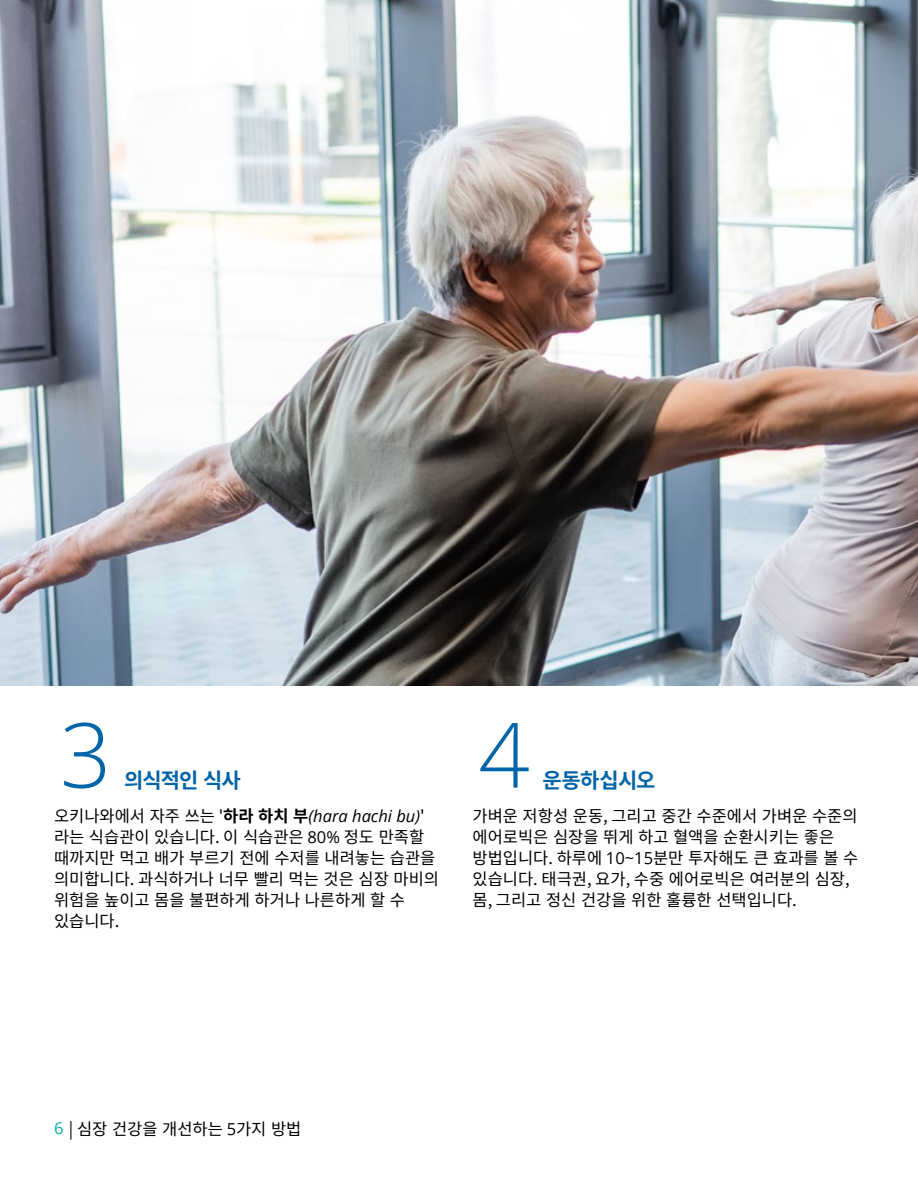
<style>
.page{position:relative;width:918px;height:1188px;background:#fff}
.page>*{position:absolute;margin:0;border:0;box-sizing:border-box;transform-origin:0 0}
.t1{font:300 90px "Open Sans";color:#0064a8}
.t2{font:700 21px "Noto Sans CJ Kkr";letter-spacing:-.045em;color:#0064a8}
.t3{font:16.5px/21px "Noto Sans CJ Kkr";color:#000}
.t4{font:italic 16.5px "Open Sans";color:#000}
.s1{font-family:"Noto Sans CJ Kkr";font-style:normal}
.s2{font-family:"Noto Sans CJ Kkr";font-weight:700;font-style:normal}
.s3{font-family:"Open Sans"}
.s4{font-family:"Open Sans";color:#00aea9}
</style>
<div class="page">
<img style="left:0;top:0;width:918px;height:686px">
<h1 class="t1" style="left:60px;top:693px;width:53px">3</h1>
<p class="t2" style="left:124px;top:768px;width:118px">의식적인 식사</p>
<p class="t4" style="left:54px;top:805px;width:372px"><span class="s1">오키나와에서 자주 쓰는 '</span><span class="s2">하라 하치 부</span>(hara hachi bu)<span class="s1">'</span></p>
<p class="t3" style="left:54px;top:827px;width:387px">라는 식습관이 있습니다. 이 식습관은 <span class="s3">80%</span> 정도 만족할 때까지만 먹고 배가 부르기 전에 수저를 내려놓는 습관을 의미합니다. 과식하거나 너무 빨리 먹는 것은 심장 마비의 위험을 높이고 몸을 불편하게 하거나 나른하게 할 수 있습니다.</p>
<h1 class="t1" style="left:478px;top:693px;width:53px">4</h1>
<p class="t2" style="left:543px;top:768px;width:114px">운동하십시오</p>
<p class="t3" style="left:472px;top:806px;width:387px">가벼운 저항성 운동, 그리고 중간 수준에서 가벼운 수준의 에어로빅은 심장을 뛰게 하고 혈액을 순환시키는 좋은 방법입니다. 하루에 <span class="s3">10~15</span>분만 투자해도 큰 효과를 볼 수 있습니다. 태극권, 요가, 수중 에어로빅은 여러분의 심장, 몸, 그리고 정신 건강을 위한 훌륭한 선택입니다.</p>
<p class="t3" style="left:54px;top:1118px;width:249px"><span class="s4">6</span> | 심장 건강을 개선하는 <span class="s3">5</span>가지 방법</p>
</div>
